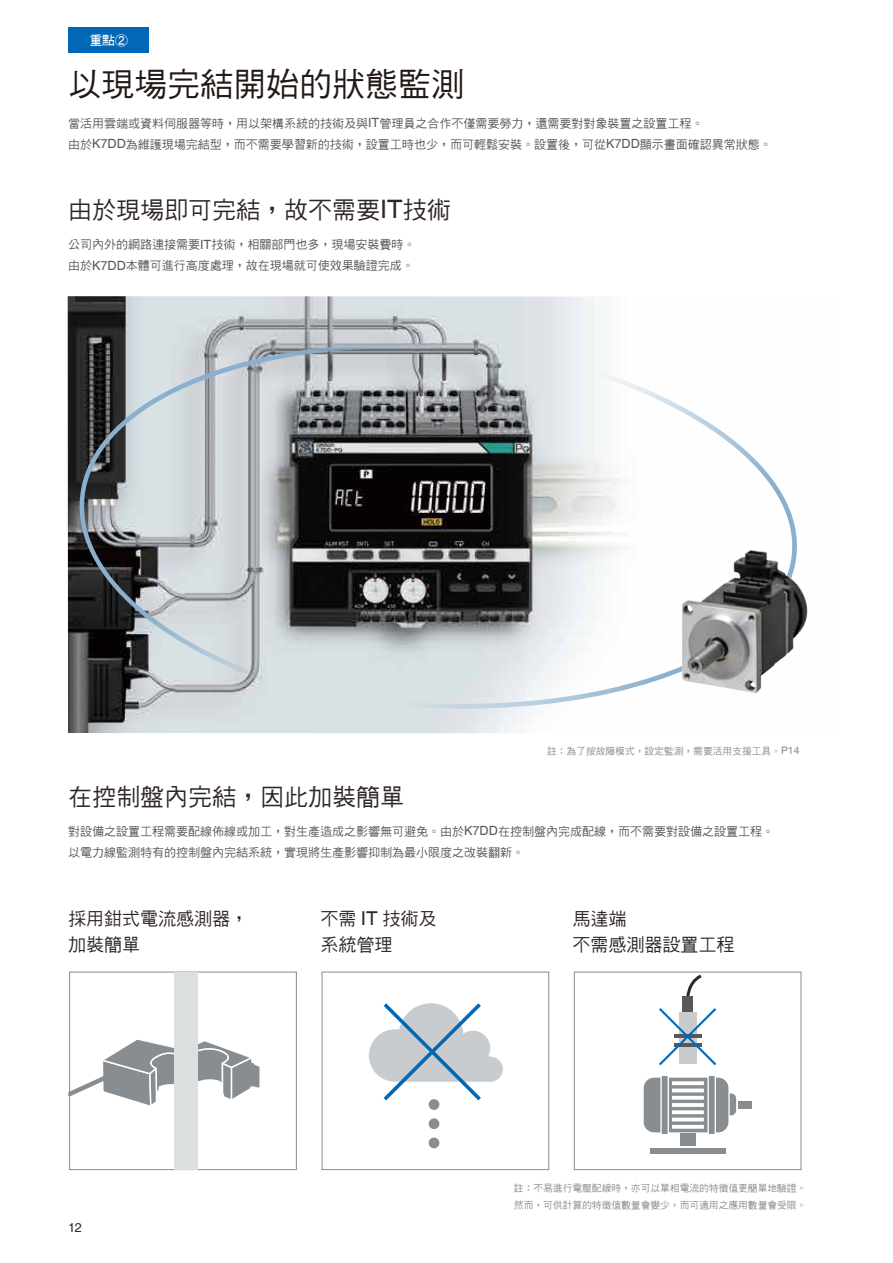
<style>
.page{position:relative;width:893px;height:1263px;background:#fff}
.page>*{position:absolute;margin:0;border:0;box-sizing:border-box;transform-origin:0 0}
.t1{font:170.7px "Hiragino Sans W0";color:#0068b7}
.t2{font:33px "DF Hei Md HK BF";color:#221815}
.t3{font:24px "DF Hei Md HK BF";color:#2f2725}
.t4{font:18px/25.5px "DF Hei Md HK BF";color:#2f2725}
.t5{font:12.75px "DF Hei Bd HK BF";color:#fff}
.t6{font:12.75px "Helvetica";color:#2f2725}
.t7{font:12px/21px "DF Hei Md HK BF";color:#595757}
.t8{font:9.75px/17.1px "DF Hei Md HK BF";color:#878d90}
.s1{font-family:"MS P Gothic"}
.s2{font-family:"Helvetica";font-size:12.75px}
.s3{font-family:"Helvetica";font-size:25.5px}
.s4{font-family:"Helvetica";font-size:10.35px}
.s5{font-family:"Helvetica";font-size:19.05px}
</style>
<div class="page">
<div style="left:68px;top:28px;width:81px;height:25px;background:#0068b7"></div>
<img style="left:68px;top:296px;width:534px;height:437px">
<svg style="left:68px;top:330px;width:409px;height:355px;background:#989da0"></svg>
<svg style="left:313px;top:358px;width:484px;height:364px"></svg>
<img style="left:678px;top:548px;width:130px;height:146px">
<svg style="left:686px;top:974px;width:16px;height:22px"></svg>
<div style="left:322px;top:972px;width:227px;height:198px;border:1px solid #878d90"></div>
<div style="left:574px;top:972px;width:227px;height:198px;border:1px solid #878d90"></div>
<svg style="left:369px;top:1003px;width:134px;height:79px"></svg>
<svg style="left:644px;top:1076px;width:92px;height:58px"></svg>
<div style="left:738px;top:1101px;width:13px;height:7px;background:#878d90"></div>
<div style="left:681px;top:1134px;width:15px;height:12px;background:#878d90"></div>
<div style="left:650px;top:1148px;width:76px;height:5px;background:#878d90"></div>
<div style="left:682px;top:996px;width:11px;height:19px;background:#595757"></div>
<div style="left:679px;top:1012px;width:18px;height:52px;background:#c9ccce"></div>
<hr style="left:674px;top:1034px;width:27px;height:3px;background:#595757">
<hr style="left:674px;top:1043px;width:27px;height:3px;background:#595757">
<div style="left:429px;top:1099px;width:10px;height:11px;background:#878d90;border-radius:50%"></div>
<div style="left:429px;top:1118px;width:10px;height:11px;background:#878d90;border-radius:50%"></div>
<div style="left:429px;top:1137px;width:10px;height:11px;background:#878d90;border-radius:50%"></div>
<svg style="left:68px;top:971px;width:194px;height:200px"></svg>
<div style="left:174px;top:972px;width:24px;height:198px;background:#dbdfe0"></div>
<p class="t5" style="left:90px;top:34px;width:40px">重點<span class="s1">②</span></p>
<h2 class="t2" style="left:68px;top:67px;width:398px">以現場完結開始的狀態監測</h2>
<p class="t7" style="left:68px;top:113px;width:705px">當活用雲端或資料伺服器等時，用以架構系統的技術及與<span class="s2">IT</span>管理員之合作不僅需要勞力，還需要對對象裝置之設置工程。<br>由於<span class="s2">K7DD</span>為維護現場完結型，而不需要學習新的技術，設置工時也少，而可輕鬆安裝。設置後，可從<span class="s2">K7DD</span>顯示畫面確認異常狀態。</p>
<h3 class="t3" style="left:68px;top:198px;width:384px">由於現場即可完結，故不需要<span class="s3">IT</span>技術</h3>
<p class="t7" style="left:68px;top:234px;width:349px">公司內外的網路連接需要<span class="s2">IT</span>技術，相關部門也多，現場安裝費時。由於<span class="s2">K7DD</span>本體可進行高度處理，故在現場就可使效果驗證完成。</p>
<h3 class="t3" style="left:68px;top:784px;width:338px">在控制盤內完結，因此加裝簡單</h3>
<p class="t8" style="left:547px;top:743px;width:254px">註：為了按故障模式，設定監測，需要活用支援工具。<span class="s4">P14</span></p>
<p class="t7" style="left:68px;top:821px;width:707px">對設備之設置工程需要配線佈線或加工，對生產造成之影響無可避免。由於<span class="s2">K7DD</span>在控制盤內完成配線，而不需要對設備之設置工程。以電力線監測特有的控制盤內完結系統，實現將生產影響抑制為最小限度之改裝翻新。</p>
<h3 class="t4" style="left:68px;top:906px;width:182px">採用鉗式電流感測器，加裝簡單</h3>
<h3 class="t4" style="left:320px;top:906px;width:117px">不需 <span class="s5">IT</span> 技術及系統管理</h3>
<h3 class="t4" style="left:572px;top:906px;width:164px">馬達端<br>不需感測器設置工程</h3>
<h1 class="t1" style="left:347px;top:929px;width:392px">× <sup>×</sup></h1>
<p class="t6" style="left:68px;top:1220px;width:15px">12</p>
<p class="t8" style="left:514px;top:1180px;width:294px">註：不易進行電壓配線時，亦可以單相電流的特徵值更簡單地驗證。然而，可供計算的特徵值數量會變少，而可適用之應用數量會受限。</p>
</div>
